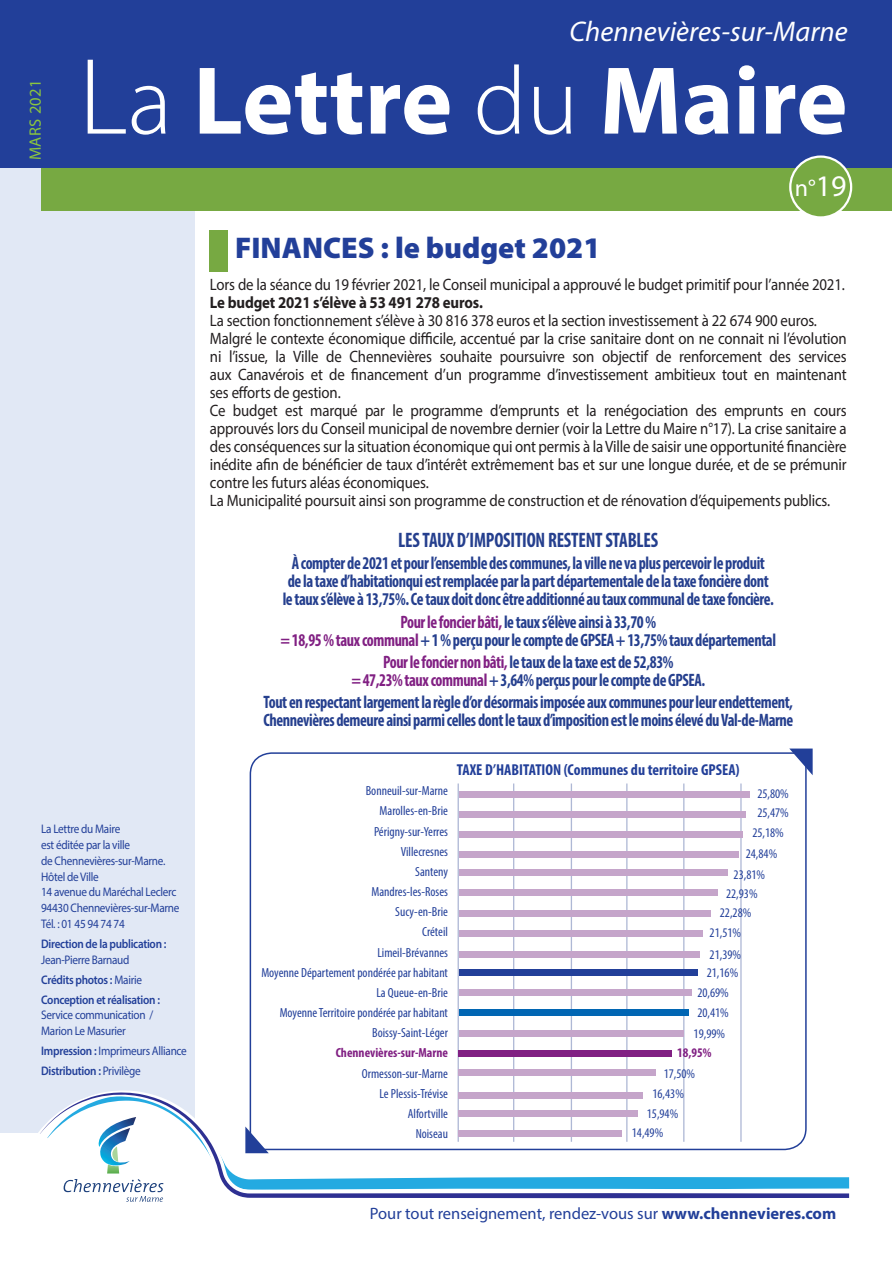
<style>
.page{position:relative;width:892px;height:1263px;background:#fff}
.page>*{position:absolute;margin:0;border:0;box-sizing:border-box;transform-origin:0 0}
.t1{font:700 97.2px "Myriad Pro";color:#fff}
.t2{font:900 30px "Myriad Pro";color:#223f99}
.t3{font:italic 28.5px "Myriad Pro";color:#fff}
.t4{font:24px "Myriad Pro";color:#fff}
.t5{font:700 condensed 21px "Myriad Pro";letter-spacing:-.01em;color:#253f8e;scale:.9 1}
.t6{font:700 condensed 18px/18px "Myriad Pro";letter-spacing:-.025em;color:#253f8e;text-align:center;scale:.9 1}
.t7{font:16.5px/18px "Myriad Pro";letter-spacing:-.01em;color:#231f20;scale:.9 1}
.t8{font:16.5px "Myriad Pro";color:#223f99}
.t9{font:700 16.5px "Myriad Pro";letter-spacing:-.01em;color:#231f20;scale:.9 1}
.t10{font:16.5px "Myriad Pro";letter-spacing:.025em;color:#8bc63e}
.t11{font:700 condensed 15.9px "Myriad Pro";color:#223f99}
.t12{font:condensed 13.2px/20.1px "Myriad Pro";color:#223f99;text-align:right}
.t13{font:700 condensed 13.2px "Myriad Pro";color:#812083}
.t14{font:12.45px/15.8px "Myriad Pro";letter-spacing:-.025em;color:#223f99;scale:.9 1}
.t15{font:600 12.45px/20px "Myriad Pro";letter-spacing:-.025em;color:#223f99;scale:.9 1}
.s1{font-weight:300;font-size:109.65px}
.s2{font-weight:300}
.s3{font-size:30px}
.s4{color:#812083}
.s5{font-weight:400}
.s6{font-weight:600}
.s7{font-weight:700}
</style>
<div class="page">
<div style="left:0;top:0;width:195px;height:1133px;background:#e1e8f5"></div>
<div style="left:41px;top:168px;width:851px;height:43px;background:#77a942"></div>
<div style="left:0;top:0;width:892px;height:168px;background:#223f99"></div>
<div style="left:790px;top:157px;width:61px;height:60px;background:#77a942;border-radius:50%"></div>
<div style="left:789px;top:155px;width:63px;height:64px;border:2px solid #fff;border-radius:50%"></div>
<div style="left:209px;top:230px;width:19px;height:41px;background:#77a942"></div>
<svg style="left:249px;top:752px;width:558px;height:338px"></svg>
<svg style="left:789px;top:748px;width:24px;height:27px"></svg>
<hr style="left:458px;top:783px;width:1px;height:359px;background:#253f8e">
<hr style="left:513px;top:783px;width:1px;height:359px;background:#253f8e">
<hr style="left:571px;top:783px;width:1px;height:359px;background:#253f8e">
<hr style="left:626px;top:783px;width:1px;height:359px;background:#253f8e">
<hr style="left:683px;top:783px;width:1px;height:359px;background:#253f8e">
<hr style="left:740px;top:783px;width:2px;height:359px;background:#253f8e">
<div style="left:459px;top:791px;width:290px;height:6px;background:#c5a5ca"></div>
<div style="left:459px;top:811px;width:286px;height:6px;background:#c5a5ca"></div>
<div style="left:459px;top:831px;width:283px;height:6px;background:#c5a5ca"></div>
<div style="left:459px;top:851px;width:279px;height:6px;background:#c5a5ca"></div>
<div style="left:459px;top:870px;width:269px;height:6px;background:#c5a5ca"></div>
<div style="left:459px;top:889px;width:258px;height:7px;background:#c5a5ca"></div>
<div style="left:459px;top:911px;width:251px;height:6px;background:#c5a5ca"></div>
<div style="left:459px;top:930px;width:243px;height:6px;background:#c5a5ca"></div>
<div style="left:459px;top:951px;width:240px;height:6px;background:#c5a5ca"></div>
<div style="left:459px;top:970px;width:239px;height:6px;background:#223f99"></div>
<div style="left:459px;top:989px;width:232px;height:7px;background:#c5a5ca"></div>
<div style="left:459px;top:1010px;width:230px;height:6px;background:#0166b3"></div>
<div style="left:459px;top:1031px;width:225px;height:6px;background:#c5a5ca"></div>
<div style="left:458px;top:1050px;width:214px;height:6px;background:#812083"></div>
<div style="left:458px;top:1069px;width:197px;height:7px;background:#c5a5ca"></div>
<svg style="left:40px;top:1092px;width:809px;height:106px"></svg>
<svg style="left:64px;top:1179px;width:99px;height:23px"></svg>
<svg style="left:95px;top:1117px;width:41px;height:56px"></svg>
<p class="t10" style="left:25px;top:160px;width:82px;rotate:-90deg">MARS 2021</p>
<h3 class="t3" style="left:569px;top:14px;width:280px">Chennevières-sur-Marne</h3>
<h1 class="t1" style="left:79px;top:37px;width:770px"><span class="s1">L</span><span class="s2">a</span> Lettre <span class="s2">du</span> Maire</h1>
<h2 class="t2" style="left:235px;top:230px;width:367px">FINANCES : le budget 2021</h2>
<h3 class="t4" style="left:795px;top:173px;width:53px">n°<span class="s3">19</span></h3>
<p class="t7" style="left:210px;top:275px;width:707px">Lors de la séance du 19 février 2021, le Conseil municipal a approuvé le budget primitif pour l’année 2021.</p>
<p class="t9" style="left:210px;top:291px;width:305px">Le budget 2021 s’élève à 53 491 278 euros.</p>
<p class="t7" style="left:210px;top:311px;width:709px">La section fonctionnement s’élève à 30 816 378 euros et la section investissement à 22 674 900 euros.<br>Malgré le contexte économique difficile, accentué par la crise sanitaire dont on ne connait ni l’évolution ni l’issue, la Ville de Chennevières souhaite poursuivre son objectif de renforcement des services aux Canavérois et de financement d’un programme d’investissement ambitieux tout en maintenant ses efforts de gestion.<br>Ce budget est marqué par le programme d’emprunts et la renégociation des emprunts en cours approuvés lors du Conseil municipal de novembre dernier (voir la Lettre du Maire n°17). La crise sanitaire a des conséquences sur la situation économique qui ont permis à la Ville de saisir une opportunité financière inédite afin de bénéficier de taux d’intérêt extrêmement bas et sur une longue durée, et de se prémunir contre les futurs aléas économiques.<br>La Municipalité poursuit ainsi son programme de construction et de rénovation d’équipements publics.</p>
<p class="t5" style="left:398px;top:527px;width:290px">LES TAUX D’IMPOSITION RESTENT STABLES</p>
<p class="t6" style="left:283px;top:554px;width:547px">À compter de 2021 et pour l’ensemble des communes, la ville ne va plus percevoir le produit de la taxe d’habitationqui est remplacée par la part départementale de la taxe foncière dont le taux s’élève à 13,75%. Ce taux doit donc être additionné au taux communal de taxe foncière.</p>
<p class="t6" style="left:281px;top:612px;width:552px"><span class="s4">Pour le foncier bâti,</span> le taux s’élève ainsi à 33,70 %<br><span class="s4">= 18,95 % taux communal</span> + 1 % perçu pour le compte de GPSEA + 13,75% taux départemental</p>
<p class="t6" style="left:351px;top:652px;width:395px"><span class="s4">Pour le foncier non bâti,</span> le taux de la taxe est de 52,83%<br><span class="s4">= 47,23% taux communal</span> + 3,64% perçus pour le compte de GPSEA.</p>
<p class="t6" style="left:263px;top:693px;width:590px;text-align:left">Tout en respectant largement la règle d’or désormais imposée aux communes pour leur endettement,<br>Chennevières demeure ainsi parmi celles dont le taux d’imposition est le moins élevé du Val-de-Marne</p>
<p class="t11" style="left:457px;top:760px;width:284px">TAXE D’HABITATION (Communes du territoire GPSEA)</p>
<p class="t14" style="left:41px;top:821px;width:155px">La Lettre du Maire<br>est éditée par la ville<br>de Chennevières-sur-Marne.<br>Hôtel de Ville<br>14 avenue du Maréchal Leclerc<br>94430 Chennevières-sur-Marne<br>Tél. : 01 45 94 74 74</p>
<p class="t15" style="left:41px;top:933px;width:141px">Direction de la publication :</p>
<p class="t15" style="left:41px;top:949px;width:134px"><span class="s5">Jean-Pierre Barnaud<br></span>Crédits photos : <span class="s5">Mairie<br></span>Conception et réalisation :</p>
<p class="t14" style="left:41px;top:1007px;width:126px">Service communication /<br>Marion Le Masurier</p>
<p class="t14" style="left:41px;top:1041px;width:163px;line-height:20px"><span class="s6">Impression :</span> Imprimeurs Alliance<br><span class="s6">Distribution :</span> Privilège</p>
<p class="t12" style="left:261px;top:781px;width:188px">Bonneuil-sur-Marne<br>Marolles-en-Brie<br>Périgny-sur-Yerres<br>Villecresnes<br>Santeny<br>Mandres-les-Roses<br>Sucy-en-Brie<br>Créteil<br>Limeil-Brévannes<br>Moyenne Département pondérée par habitant<br>La Queue-en-Brie<br>Moyenne Territoire pondérée par habitant<br>Boissy-Saint-Léger</p>
<p class="t13" style="left:336px;top:1045px;width:114px">Chennevières-sur-Marne</p>
<p class="t12" style="left:362px;top:1063px;width:88px">Ormesson-sur-Marne<br>Le Plessis-Trévise<br>Alfortville<br>Noiseau</p>
<p class="t12" style="left:757px;top:783px;width:33px">25,80%</p>
<p class="t12" style="left:757px;top:803px;width:33px">25,47%</p>
<p class="t12" style="left:752px;top:823px;width:33px">25,18%</p>
<p class="t12" style="left:746px;top:844px;width:33px">24,84%</p>
<p class="t12" style="left:734px;top:864px;width:33px">23,81%</p>
<p class="t12" style="left:726px;top:884px;width:33px">22,93%</p>
<p class="t12" style="left:720px;top:902px;width:33px">22,28%</p>
<p class="t12" style="left:710px;top:922px;width:33px;line-height:21.5px;text-align:left">21,51%<br>21,39%</p>
<p class="t12" style="left:694px;top:962px;width:46px;text-align:left;text-indent:13px">21,16%<br>20,69%<br>20,41%<br>19,99%</p>
<p class="t13" style="left:677px;top:1044px;width:36px">18,95%</p>
<p class="t12" style="left:664px;top:1064px;width:33px">17,50%</p>
<p class="t12" style="left:652px;top:1084px;width:33px">16,43%</p>
<p class="t12" style="left:647px;top:1104px;width:33px">15,94%</p>
<p class="t12" style="left:632px;top:1122px;width:33px">14,49%</p>
<p class="t8" style="left:370px;top:1203px;width:468px">Pour tout renseignement, rendez-vous sur <span class="s7">www.chennevieres.com</span></p>
</div>
